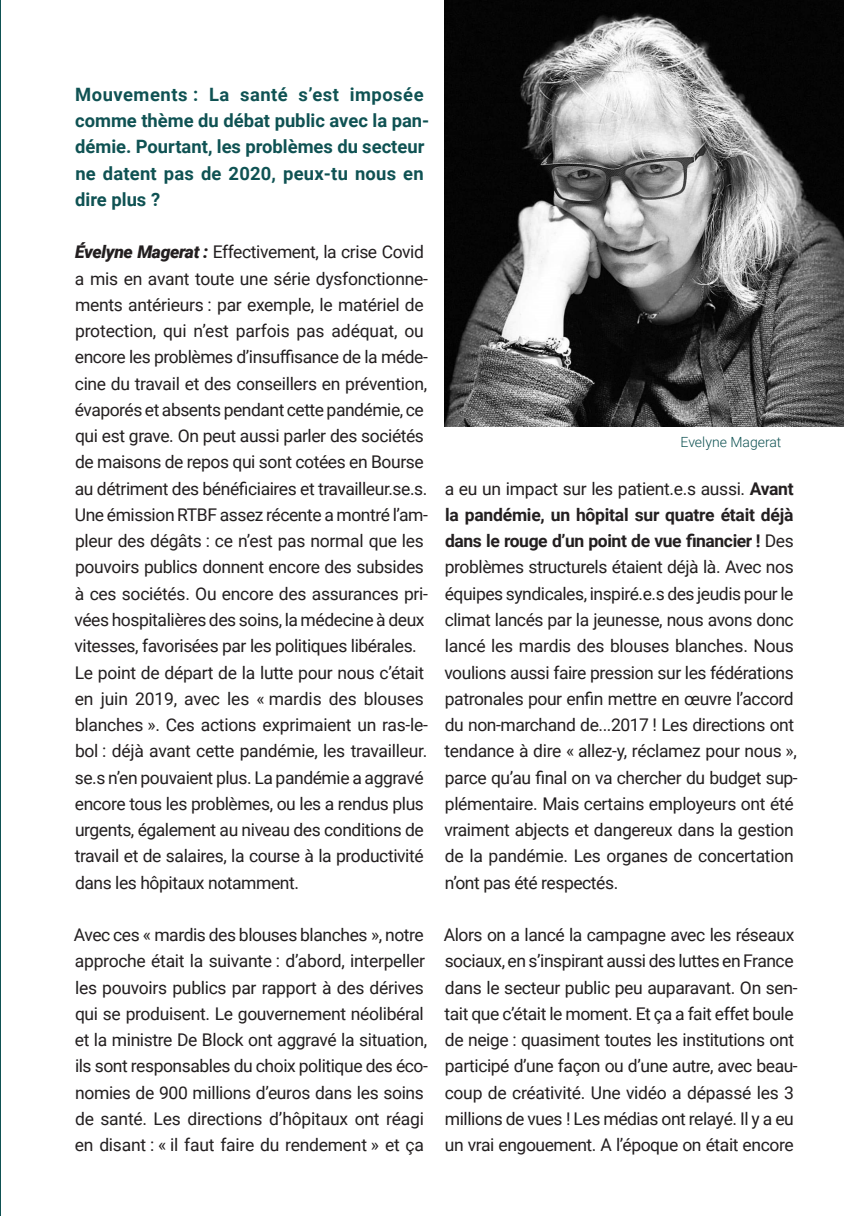
<style>
.page{position:relative;width:844px;height:1216px;background:#fff}
.page>*{position:absolute;margin:0;border:0;box-sizing:border-box;transform-origin:0 0}
.Interview{font:700 18.38px/26.2px "Roboto";color:#0f5253}
.Texte_courante{font:17.5px/26.2px "Roboto";letter-spacing:-.025em;color:#231f20}
.t1{font:300 14px "Roboto";color:#0f5253}
.s1{font-weight:900;font-style:italic}
.s2{font-weight:700}
</style>
<div class="page">
<hr style="left:0;top:0;width:1px;height:1215px;background:#0f5253">
<img style="left:444px;top:0;width:399px;height:427px">
<p class="Interview" style="left:75px;top:80px;width:355px">Mouvements : La santé s’est imposée comme thème du débat public avec la pan&shy;démie. Pourtant, les problèmes du secteur ne datent pas de 2020, peux-tu nous en dire plus ?</p>
<p class="Texte_courante" style="left:74px;top:238px;width:355px"><span class="s1">Évelyne Magerat :</span> Effectivement, la crise Covid a mis en avant toute une série dysfonctionne&shy;ments antérieurs : par exemple, le matériel de protection, qui n’est parfois pas adéquat, ou encore les problèmes d’insuffisance de la méde&shy;cine du travail et des conseillers en prévention, évaporés et absents pendant cette pandémie, ce qui est grave. On peut aussi parler des sociétés de maisons de repos qui sont cotées en Bourse au détriment des bénéficiaires et travailleur.se.s.<br>Une émission RTBF assez récente a montré l’am&shy;pleur des dégâts : ce n’est pas normal que les pouvoirs publics donnent encore des subsides à ces sociétés. Ou encore des assurances pri&shy;vées hospitalières des soins, la médecine à deux vitesses, favorisées par les politiques libérales.</p>
<p class="Texte_courante" style="left:75px;top:658px;width:355px">Le point de départ de la lutte pour nous c’était en juin 2019, avec les « mardis des blouses blanches ». Ces actions exprimaient un ras-le&shy;bol : déjà avant cette pandémie, les travailleur. se.s n’en pouvaient plus. La pandémie a aggravé encore tous les problèmes, ou les a rendus plus urgents, également au niveau des conditions de travail et de salaires, la course à la productivité dans les hôpitaux notamment.</p>
<p class="Texte_courante" style="left:74px;top:921px;width:355px">Avec ces « mardis des blouses blanches », notre approche était la suivante : d’abord, interpeller les pouvoirs publics par rapport à des dérives qui se produisent. Le gouvernement néolibéral et la ministre De Block ont aggravé la situation, ils sont responsables du choix politique des éco&shy;nomies de 900 millions d’euros dans les soins de santé. Les directions d’hôpitaux ont réagi en disant : « il faut faire du rendement » et ça</p>
<p class="t1" style="left:680px;top:432px;width:102px">Evelyne Magerat</p>
<p class="Texte_courante" style="left:444px;top:474px;width:355px">a eu un impact sur les patient.e.s aussi. <span class="s2">Avant la pandémie, un hôpital sur quatre était déjà dans le rouge d’un point de vue financier !</span> Des problèmes structurels étaient déjà là. Avec nos équipes syndicales, inspiré.e.s des jeudis pour le climat lancés par la jeunesse, nous avons donc lancé les mardis des blouses blanches. Nous voulions aussi faire pression sur les fédérations patronales pour enfin mettre en œuvre l’accord du non-marchand de...2017 ! Les directions ont tendance à dire « allez-y, réclamez pour nous », parce qu’au final on va chercher du budget sup&shy;plémentaire. Mais certains employeurs ont été vraiment abjects et dangereux dans la gestion de la pandémie. Les organes de concertation n’ont pas été respectés.</p>
<p class="Texte_courante" style="left:443px;top:921px;width:355px">Alors on a lancé la campagne avec les réseaux sociaux, en s’inspirant aussi des luttes en France dans le secteur public peu auparavant. On sen&shy;tait que c’était le moment. Et ça a fait effet boule de neige : quasiment toutes les institutions ont participé d’une façon ou d’une autre, avec beau&shy;coup de créativité. Une vidéo a dépassé les 3 millions de vues ! Les médias ont relayé. Il y a eu un vrai engouement. A l’époque on était encore</p>
</div>
